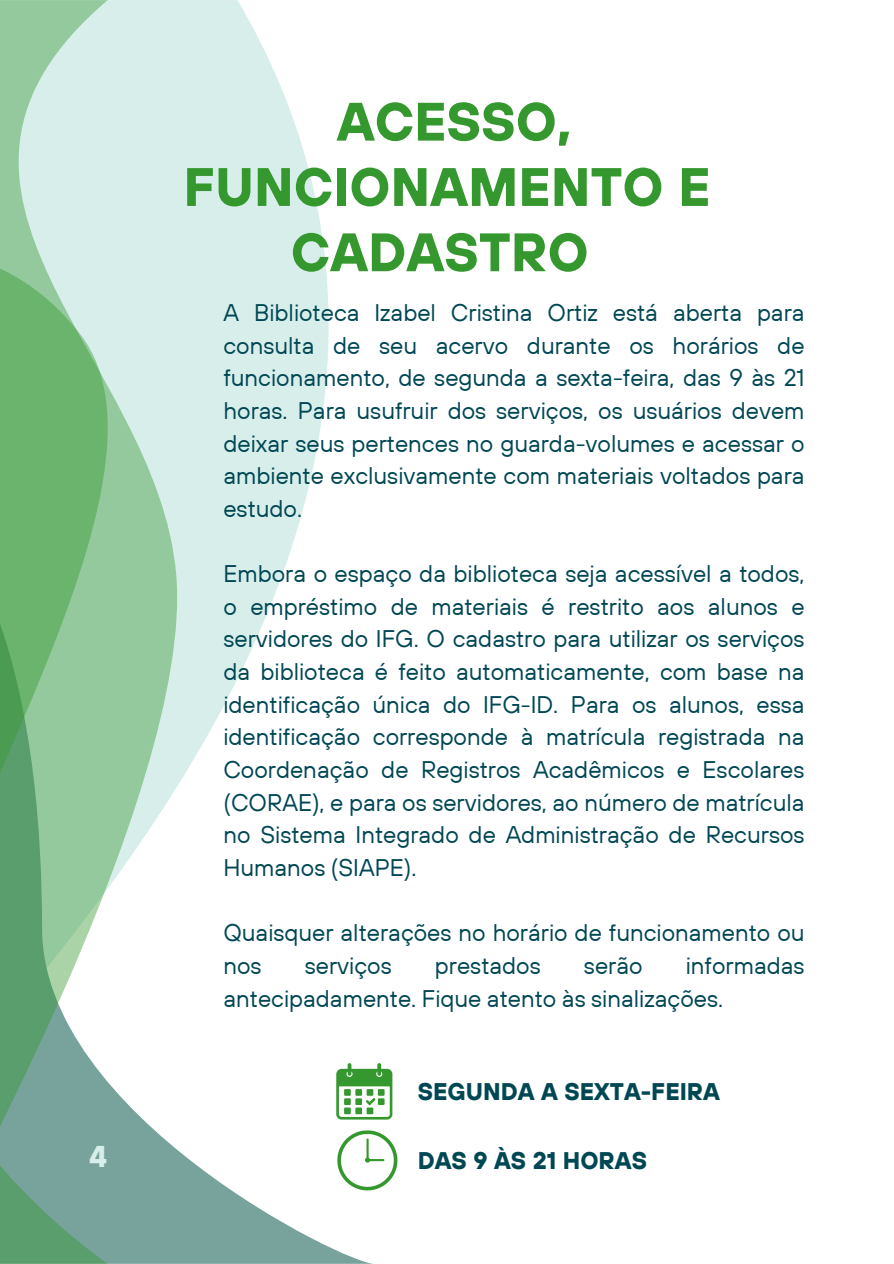
<style>
.page{position:relative;width:894px;height:1264px;background:#fff}
.page>*{position:absolute;margin:0;border:0;box-sizing:border-box;transform-origin:0 0}
.t1{font:700 54px/65.2px "TT Hoves";color:#35982f;text-align:center}
.t2{font:700 30px "TT Hoves";color:#d8eeeb}
.t3{font:24px/32.7px "TT Hoves";color:#004754;text-align:justify}
.t4{font:700 24px "TT Hoves";color:#004754}
</style>
<div class="page">
<svg style="left:177px;top:0;width:221px;height:1165px;fill:#d8eeeb"></svg>
<svg style="left:177px;top:441px;width:197px;height:822px"></svg>
<svg style="left:0;top:0;width:177px;height:1263px;fill:#d8eeeb"></svg>
<svg style="left:0;top:247px;width:108px;height:1016px;background:#77b384"></svg>
<svg style="left:337px;top:1130px;width:60px;height:60px"></svg>
<svg style="left:336px;top:1063px;width:56px;height:56px"></svg>
<h1 class="t1" style="left:183px;top:88px;width:528px">ACESSO,<br>FUNCIONAMENTO E<br>CADASTRO</h1>
<p class="t3" style="left:223px;top:296px;width:582px">A Biblioteca Izabel Cristina Ortiz está aberta para consulta de seu acervo durante os horários de funcionamento, de segunda a sexta-feira, das 9 às 21 horas. Para usufruir dos serviços, os usuários devem deixar seus pertences no guarda-volumes e acessar o ambiente exclusivamente com materiais voltados para estudo.</p>
<p class="t3" style="left:223px;top:557px;width:582px">Embora o espaço da biblioteca seja acessível a todos, o empréstimo de materiais é restrito aos alunos e servidores do IFG. O cadastro para utilizar os serviços da biblioteca é feito automaticamente, com base na identificação única do IFG-ID. Para os alunos, essa identificação corresponde à matrícula registrada na Coordenação de Registros Acadêmicos e Escolares (CORAE), e para os servidores, ao número de matrícula no Sistema Integrado de Administração de Recursos Humanos (SIAPE).</p>
<p class="t3" style="left:223px;top:916px;width:582px">Quaisquer alterações no horário de funcionamento ou nos</p>
<p class="t3" style="left:223px;top:948px;width:582px;text-indent:462px">informadas antecipadamente. Fique atento às sinalizações.</p>
<p class="t3" style="left:305px;top:948px;width:88px">serviços</p>
<p class="t3" style="left:435px;top:948px;width:107px">prestados</p>
<p class="t3" style="left:584px;top:948px;width:60px">serão</p>
<p class="t4" style="left:417px;top:1075px;width:304px">SEGUNDA A SEXTA-FEIRA</p>
<p class="t2" style="left:89px;top:1137px;width:19px">4</p>
<p class="t4" style="left:417px;top:1145px;width:231px">DAS 9 ÀS 21 HORAS</p>
</div>
